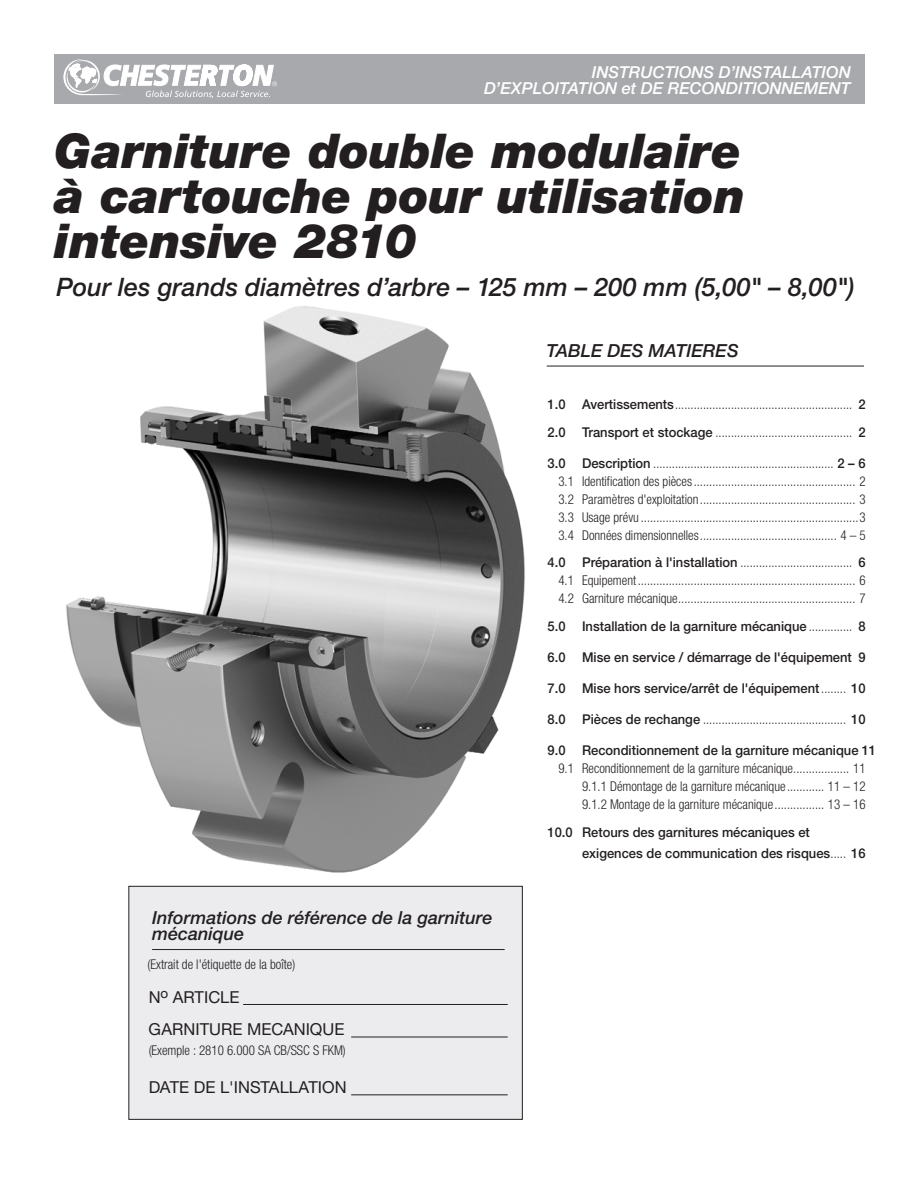
<style>
.page{position:relative;width:918px;height:1188px;background:#fff}
.page>*{position:absolute;margin:0;border:0;box-sizing:border-box;transform-origin:0 0}
.t1{font:italic 900 48px/45px "Helvetica Neue CE";letter-spacing:-.005em;color:#231f20;text-align:justify}
.t2{font:italic 500 25.5px "Helvetica Neue";letter-spacing:.005em;color:#231f20}
.t3{font:italic 500 18px/16.5px "Helvetica Neue";color:#231f20}
.t4{font:italic 500 16.5px/16.5px "Helvetica Neue";color:#fff;text-align:right}
.t5{font:16.5px/32.5px "Helvetica Neue CE";color:#231f20}
.t6{font:300 condensed 13.5px/18px "Helvetica Neue";color:#231f20;text-align:justify;scale:.96 1}
.t7{font:500 13.5px/21px "Helvetica Neue CE";color:#231f20;scale:.96 1}
.s1{font-family:"Helvetica Neue CE";font-weight:500;font-stretch:normal}
.s2{font-family:"Helvetica Neue";font-weight:300;font-stretch:condensed}
</style>
<div class="page">
<img style="left:66px;top:306px;width:498px;height:580px">
<hr style="left:547px;top:366px;width:317px;height:1px;background:#231f20">
<div style="left:54px;top:54px;width:810px;height:50px;background:#a8a9ad"></div>
<svg style="left:63px;top:59px;width:214px;height:39px"></svg>
<div style="left:129px;top:886px;width:393px;height:233px;background:#ececee"></div>
<hr style="left:152px;top:949px;width:353px;height:1px;background:#231f20">
<div style="left:128px;top:886px;width:395px;height:234px;border:1px solid #231f20"></div>
<hr style="left:243px;top:1004px;width:265px;height:1px;background:#231f20">
<hr style="left:351px;top:1037px;width:157px;height:1px;background:#231f20">
<hr style="left:351px;top:1095px;width:157px;height:1px;background:#231f20">
<p class="t4" style="left:484px;top:63px;width:368px">INSTRUCTIONS D’INSTALLATION<br>D’EXPLOITATION et DE RECONDITIONNEMENT</p>
<h1 class="t1" style="left:54px;top:129px;width:692px">Garniture double modulaire à cartouche pour utilisation intensive 2810</h1>
<h2 class="t2" style="left:56px;top:272px;width:800px">Pour les grands diamètres d’arbre – 125 mm – 200 mm (5,00" – 8,00")</h2>
<h3 class="t3" style="left:546px;top:342px;width:194px">TABLE DES MATIERES</h3>
<h3 class="t3" style="left:152px;top:909px;width:342px">Informations de référence de la garniture mécanique</h3>
<p class="t6" style="left:148px;top:956px;width:155px">(Extrait de l'étiquette de la boîte)</p>
<p class="t5" style="left:149px;top:981px;width:197px">N<sup>o</sup> ARTICLE<br>GARNITURE MECANIQUE</p>
<p class="t6" style="left:149px;top:1041px;width:207px">(Exemple : 2810 6.000 SA CB/SSC S FKM)</p>
<p class="t5" style="left:149px;top:1071px;width:199px">DATE DE L'INSTALLATION</p>
<p class="t6" style="left:548px;top:390px;width:333px;line-height:27.8px"><span class="s1">1.0 Avertissements</span>......................................................... <span class="s1">2<br>2.0 Transport et stockage</span> ............................................ <span class="s1">2</span></p>
<p class="t6" style="left:558px;top:454px;width:322px;text-indent:-11px"><span class="s1">3.0 Description</span> .......................................................... <span class="s1">2 – 6<br></span>3.1 Identification des pièces.................................................... 2<br>3.2 Paramètres d'exploitation .................................................. 3<br>3.3 Usage prévu ......................................................................3<br>3.4 Données dimensionnelles............................................ 4 – 5</p>
<p class="t6" style="left:558px;top:554px;width:322px;text-indent:-11px"><span class="s1">4.0 Préparation à l'installation</span> .................................... <span class="s1">6<br></span>4.1 Equipement...................................................................... 6<br>4.2 Garniture mécanique......................................................... 7</p>
<p class="t7" style="left:548px;top:616px;width:333px">5.0 Installation de la garniture mécanique <span class="s2">..............</span> 8</p>
<p class="t7" style="left:548px;top:647px;width:333px">6.0 Mise en service / démarrage de l'équipement 9</p>
<p class="t7" style="left:548px;top:678px;width:333px">7.0 Mise hors service/arrêt de l'équipement<span class="s2">........</span> 10</p>
<p class="t6" style="left:548px;top:710px;width:333px"><span class="s1">8.0 Pièces de rechange</span> .............................................. <span class="s1">10</span></p>
<p class="t7" style="left:548px;top:740px;width:344px">9.0 Reconditionnement de la garniture mécanique 11</p>
<p class="t6" style="left:582px;top:759px;width:297px;text-indent:-24px">9.1 Reconditionnement de la garniture mécanique.................. 11<br>9.1.1 Démontage de la garniture mécanique............ 11 – 12<br>9.1.2 Montage de la garniture mécanique................ 13 – 16</p>
<p class="t7" style="left:582px;top:822px;width:297px;text-indent:-34px">10.0 Retours des garnitures mécaniques et exigences de communication des risques<span class="s2">.....</span> 16</p>
</div>
